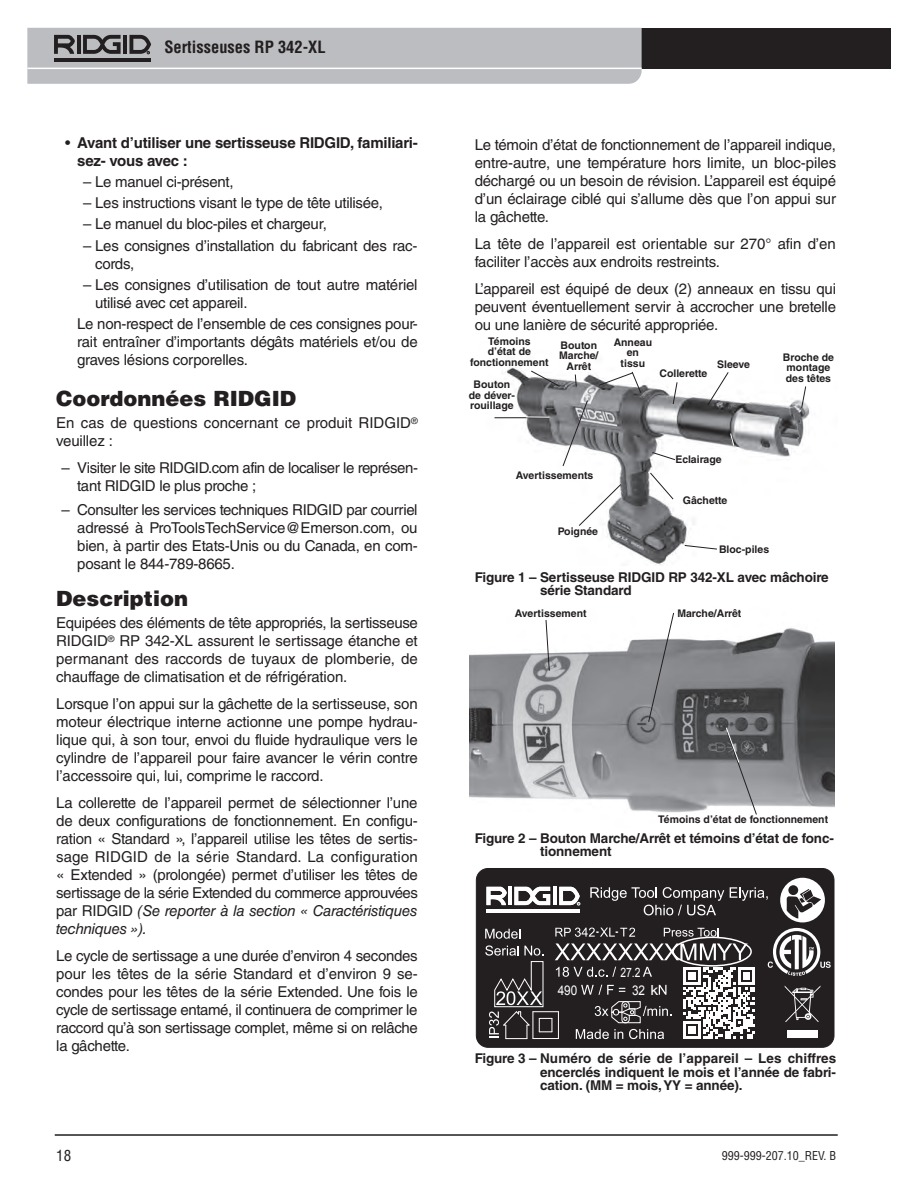
<style>
.page{position:relative;width:918px;height:1188px;background:#fff}
.page>*{position:absolute;margin:0;border:0;box-sizing:border-box;transform-origin:0 0}
.t1{font:300 31.5px "Adobe Song Std";color:#fff;scale:.3 1}
.t2{font:900 21px "Helvetica LT Std";color:#231f20}
.t3{font:700 condensed 16.5px "Helvetica LT Std";color:#231f20}
.t4{font:15px/18px "Helvetica LT Std";letter-spacing:-.015em;color:#231f20;text-align:justify}
.t5{font:700 15px/18px "Helvetica LT Std";letter-spacing:-.015em;color:#231f20}
.t6{font:condensed 15px "Helvetica LT Std";color:#231f20}
.t7{font:700 13.5px/13.5px "Helvetica LT Std";letter-spacing:-.01em;color:#231f20}
.t8{font:13.35px "Arial";color:#fff;scale:.88 1}
.t9{font:12.9px "Arial";color:#fff;scale:.8 1}
.t10{font:condensed 12px "Helvetica LT Std";color:#231f20}
.t11{font:700 10.5px/10.5px "Helvetica LT Std";color:#231f20;text-align:center}
.s1{font-weight:400}
.s2{font-style:italic}
.s3{font-size:13.95px}
</style>
<div class="page">
<hr style="left:55px;top:1134px;width:783px;height:2px;background:#231f20">
<div style="left:463px;top:28px;width:428px;height:41px;background:#231f20"></div>
<svg style="left:27px;top:28px;width:615px;height:56px;background:#b7b8bb"></svg>
<img style="left:470px;top:628px;width:364px;height:185px">
<svg style="left:545px;top:620px;width:5px;height:51px"></svg>
<svg style="left:648px;top:612px;width:27px;height:111px"></svg>
<div style="left:476px;top:868px;width:358px;height:179px;background:#231f20;border-radius:12px"></div>
<div style="left:476px;top:868px;width:358px;height:180px;border:1px solid #231f20;border-radius:12px"></div>
<div style="left:788px;top:1030px;width:30px;height:8px;background:#fff"></div>
<svg style="left:785px;top:986px;width:35px;height:36px"></svg>
<svg style="left:780px;top:878px;width:45px;height:44px"></svg>
<svg style="left:730px;top:887px;width:38px;height:14px"></svg>
<svg style="left:590px;top:887px;width:134px;height:28px"></svg>
<hr style="left:508px;top:887px;width:4px;height:18px;background:#fff">
<hr style="left:553px;top:887px;width:4px;height:18px;background:#fff">
<svg style="left:486px;top:887px;width:21px;height:18px"></svg>
<svg style="left:514px;top:887px;width:36px;height:18px"></svg>
<hr style="left:486px;top:909px;width:93px;height:3px;background:#fff">
<svg style="left:559px;top:887px;width:21px;height:18px"></svg>
<svg style="left:768px;top:928px;width:63px;height:48px"></svg>
<svg style="left:485px;top:928px;width:270px;height:111px"></svg>
<svg style="left:725px;top:727px;width:32px;height:88px;background:#8d8e90"></svg>
<img style="left:494px;top:366px;width:316px;height:199px">
<svg style="left:578px;top:483px;width:44px;height:44px"></svg>
<svg style="left:672px;top:381px;width:6px;height:24px"></svg>
<svg style="left:684px;top:545px;width:34px;height:5px"></svg>
<hr style="left:495px;top:417px;width:55px;height:1px;background:#231f20">
<svg style="left:598px;top:371px;width:44px;height:23px"></svg>
<svg style="left:575px;top:374px;width:2px;height:14px"></svg>
<svg style="left:649px;top:472px;width:25px;height:28px"></svg>
<svg style="left:562px;top:400px;width:26px;height:67px"></svg>
<svg style="left:530px;top:370px;width:29px;height:17px"></svg>
<svg style="left:707px;top:371px;width:22px;height:35px"></svg>
<svg style="left:651px;top:452px;width:25px;height:9px"></svg>
<svg style="left:801px;top:386px;width:6px;height:23px"></svg>
<svg style="left:730px;top:433px;width:5px;height:14px"></svg>
<svg style="left:526px;top:417px;width:24px;height:1px"></svg>
<div style="left:672px;top:937px;width:80px;height:30px;border:2px solid #fff;border-radius:50%"></div>
<p class="t3" style="left:164px;top:37px;width:163px">Sertisseuses RP 342-XL</p>
<p class="t5" style="left:77px;top:133px;width:342px;text-indent:-12px"><span class="s1">•</span> Avant d’utiliser une sertisseuse RIDGID, familiari&shy;sez- vous avec :</p>
<p class="t4" style="left:83px;top:173px;width:152px">– Le manuel ci-présent,</p>
<p class="t4" style="left:83px;top:194px;width:301px">– Les instructions visant le type de tête utilisée,</p>
<p class="t4" style="left:83px;top:215px;width:245px">– Le manuel du bloc-piles et chargeur,</p>
<p class="t4" style="left:95px;top:236px;width:324px;text-indent:-12px">– Les consignes d’installation du fabricant des rac&shy;cords,</p>
<p class="t4" style="left:95px;top:275px;width:324px;text-indent:-12px">– Les consignes d’utilisation de tout autre matériel utilisé avec cet appareil.</p>
<p class="t4" style="left:77px;top:315px;width:342px">Le non-respect de l’ensemble de ces consignes pour&shy;rait entraîner d’importants dégâts matériels et/ou de graves lésions corporelles.</p>
<h2 class="t2" style="left:56px;top:385px;width:242px">Coordonnées RIDGID</h2>
<p class="t4" style="left:56px;top:414px;width:363px">En cas de questions concernant ce produit RIDGID<sup>® </sup>veuillez :</p>
<p class="t4" style="left:77px;top:459px;width:342px;text-indent:-16px">– Visiter le site RIDGID.com afin de localiser le représen&shy;tant RIDGID le plus proche ;</p>
<p class="t4" style="left:77px;top:500px;width:342px;text-indent:-16px">– Consulter les services techniques RIDGID par courriel adressé à ProToolsTechService@Emerson.com, ou bien, à partir des Etats-Unis ou du Canada, en com&shy;posant le 844-789-8665.</p>
<h2 class="t2" style="left:56px;top:584px;width:133px">Description</h2>
<p class="t4" style="left:56px;top:614px;width:363px">Equipées des éléments de tête appropriés, la sertisseuse RIDGID<sup>®</sup> RP 342-XL assurent le sertissage étanche et permanant des raccords de tuyaux de plomberie, de chauffage de climatisation et de réfrigération.</p>
<p class="t4" style="left:56px;top:695px;width:363px">Lorsque l’on appui sur la gâchette de la sertisseuse, son moteur électrique interne actionne une pompe hydrau&shy;lique qui, à son tour, envoi du fluide hydraulique vers le cylindre de l’appareil pour faire avancer le vérin contre l’accessoire qui, lui, comprime le raccord.</p>
<p class="t4" style="left:56px;top:794px;width:363px">La collerette de l’appareil permet de sélectionner l’une de deux configurations de fonctionnement. En configu&shy;ration « Standard », l’appareil utilise les têtes de sertis&shy;sage RIDGID de la série Standard. La configuration « Extended » (prolongée) permet d’utiliser les têtes de sertissage de la série Extended du commerce approuvées par RIDGID <span class="s2">(Se reporter à la section « Caractéristiques techniques »).</span></p>
<p class="t4" style="left:56px;top:947px;width:363px">Le cycle de sertissage a une durée d’environ 4 secondes pour les têtes de la série Standard et d’environ 9 se&shy;condes pour les têtes de la série Extended. Une fois le cycle de sertissage entamé, il continuera de comprimer le raccord qu’à son sertissage complet, même si on relâche la gâchette.</p>
<p class="t4" style="left:475px;top:135px;width:363px">Le témoin d’état de fonctionnement de l’appareil indique, entre-autre, une température hors limite, un bloc-piles déchargé ou un besoin de révision. L’appareil est équipé d’un éclairage ciblé qui s’allume dès que l’on appui sur la gâchette.</p>
<p class="t4" style="left:475px;top:234px;width:363px">La tête de l’appareil est orientable sur 270° afin d’en faciliter l’accès aux endroits restreints.</p>
<p class="t4" style="left:475px;top:279px;width:363px">L’appareil est équipé de deux (2) anneaux en tissu qui peuvent éventuellement servir à accrocher une bretelle ou une lanière de sécurité appropriée.</p>
<p class="t11" style="left:470px;top:336px;width:80px">Témoins<br>d’état de fonctionnement</p>
<p class="t11" style="left:469px;top:379px;width:48px">Bouton de déver&shy;rouillage</p>
<p class="t11" style="left:559px;top:340px;width:41px">Bouton<br>Marche/<br>Arrêt</p>
<p class="t11" style="left:614px;top:337px;width:40px">Anneau en tissu</p>
<p class="t11" style="left:659px;top:368px;width:49px">Collerette</p>
<p class="t11" style="left:717px;top:359px;width:34px">Sleeve</p>
<p class="t11" style="left:783px;top:352px;width:53px;text-align:left">Broche de montage des têtes</p>
<p class="t11" style="left:516px;top:470px;width:79px">Avertissements</p>
<p class="t11" style="left:558px;top:526px;width:42px">Poignée</p>
<p class="t11" style="left:675px;top:454px;width:48px">Eclairage</p>
<p class="t11" style="left:683px;top:495px;width:46px">Gâchette</p>
<p class="t11" style="left:719px;top:544px;width:52px">Bloc-piles</p>
<p class="t7" style="left:540px;top:570px;width:290px;text-indent:-65px">Figure 1 – Sertisseuse RIDGID RP 342-XL avec mâchoire série Standard</p>
<p class="t11" style="left:515px;top:608px;width:73px">Avertissement</p>
<p class="t11" style="left:677px;top:608px;width:66px">Marche/Arrêt</p>
<p class="t11" style="left:658px;top:814px;width:172px">Témoins d’état de fonctionnement</p>
<p class="t7" style="left:540px;top:831px;width:295px;text-indent:-65px">Figure 2 – Bouton Marche/Arrêt et témoins d’état de fonc&shy;tionnement</p>
<h1 class="t1" style="left:596px;top:911px;width:79px">- -</h1>
<p class="t9" style="left:620px;top:964px;width:27px">27.2</p>
<p class="t8" style="left:558px;top:981px;width:24px">490</p>
<p class="t8" style="left:632px;top:981px;width:31px">32 <span class="s3">k</span></p>
<p class="t7" style="left:540px;top:1051px;width:298px;text-align:justify;text-indent:-65px">Figure 3 – Numéro de série de l’appareil – Les chiffres encerclés indiquent le mois et l’année de fabri&shy;cation. (MM = mois, YY = année).</p>
<p class="t6" style="left:56px;top:1146px;width:16px">18</p>
<p class="t10" style="left:722px;top:1148px;width:116px">999-999-207.10_REV. B</p>
</div>
